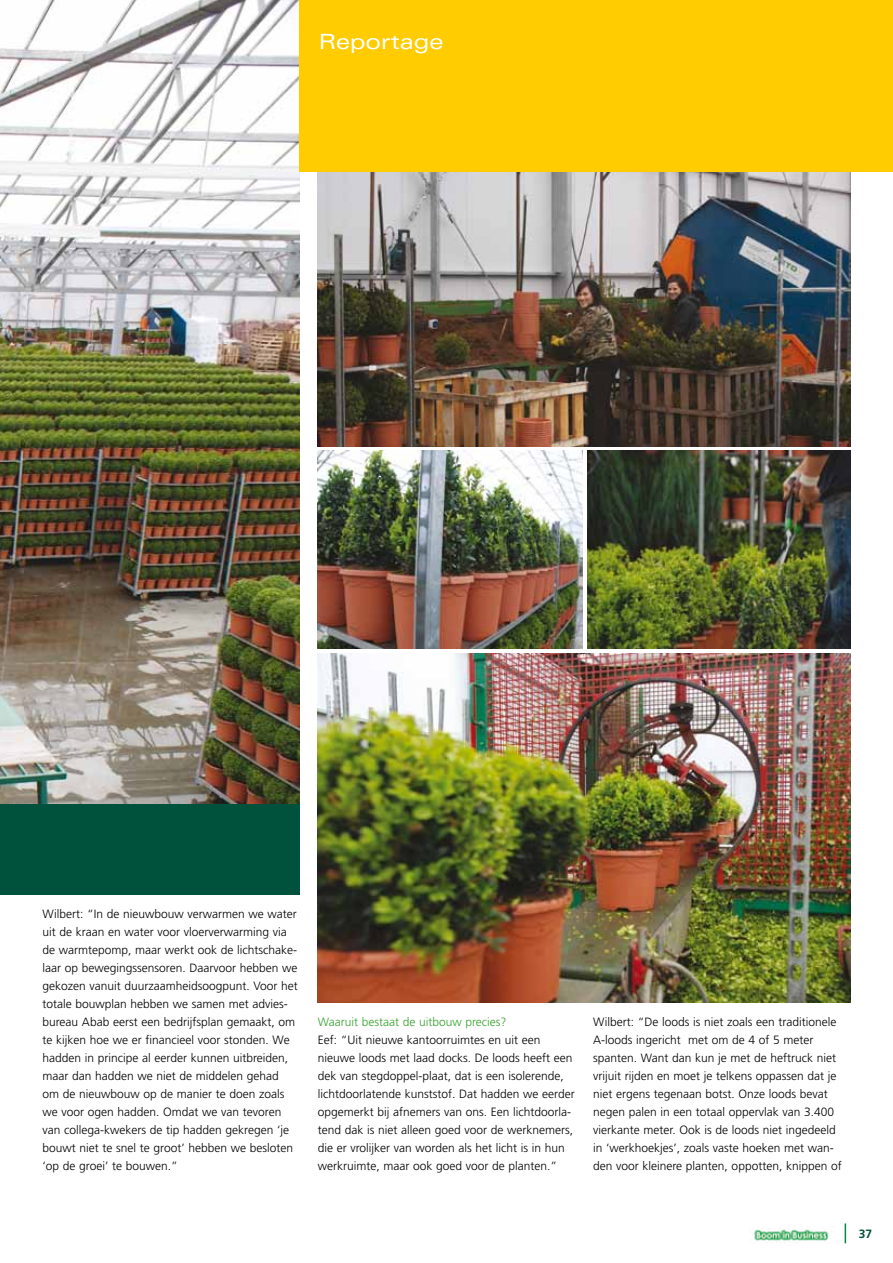
<style>
.page{position:relative;width:893px;height:1263px;background:#fff}
.page>*{position:absolute;margin:0;border:0;box-sizing:border-box;transform-origin:0 0}
.t1{font:expanded 21px "Univers";color:#fff}
.t2{font:300 12px/18px "Frutiger";color:#000}
.t3{font:300 12px "Frutiger";color:#35a32c}
.t4{font:700 12px "Frutiger";color:#00523c}
</style>
<div class="page">
<svg style="left:845px;top:1223px;width:1px;height:20px"></svg>
<img style="left:754px;top:1228px;width:75px;height:15px">
<img style="left:0;top:0;width:299px;height:804px">
<div style="left:0;top:804px;width:299px;height:91px;background:#00523c"></div>
<img style="left:317px;top:171px;width:533px;height:275px">
<img style="left:317px;top:654px;width:533px;height:349px">
<img style="left:317px;top:451px;width:266px;height:197px">
<img style="left:587px;top:451px;width:263px;height:197px">
<div style="left:299px;top:0;width:594px;height:171px;background:#fecc00"></div>
<h1 class="t1" style="left:319px;top:29px;width:126px">Reportage</h1>
<p class="t2" style="left:43px;top:905px;width:257px">Wilbert: “In de nieuwbouw verwarmen we water uit de kraan en water voor vloerverwarming via de warmtepomp, maar werkt ook de lichtschake&shy;laar op bewegingssensoren. Daarvoor hebben we gekozen vanuit duurzaamheidsoogpunt. Voor het totale bouwplan hebben we samen met advies&shy;bureau Abab eerst een bedrijfsplan gemaakt, om te kijken hoe we er financieel voor stonden. We hadden in principe al eerder kunnen uitbreiden, maar dan hadden we niet de middelen gehad om de nieuwbouw op de manier te doen zoals we voor ogen hadden. Omdat we van tevoren van collega-kwekers de tip hadden gekregen ‘je bouwt niet te snel te groot’ hebben we besloten ‘op de groei’ te bouwen.”</p>
<p class="t3" style="left:318px;top:1015px;width:190px">Waaruit bestaat de uitbouw precies?</p>
<p class="t2" style="left:318px;top:1031px;width:258px">Eef: “Uit nieuwe kantoorruimtes en uit een nieuwe loods met laad docks. De loods heeft een dek van stegdoppel-plaat, dat is een isolerende, lichtdoorlatende kunststof. Dat hadden we eerder opgemerkt bij afnemers van ons. Een lichtdoorla&shy;tend dak is niet alleen goed voor de werknemers, die er vrolijker van worden als het licht is in hun werkruimte, maar ook goed voor de planten.”</p>
<p class="t2" style="left:593px;top:1013px;width:250px">Wilbert: “De loods is niet zoals een traditionele A-loods ingericht met om de 4 of 5 meter spanten. Want dan kun je met de heftruck niet vrijuit rijden en moet je telkens oppassen dat je niet ergens tegenaan botst. Onze loods bevat negen palen in een totaal oppervlak van 3.400 vierkante meter. Ook is de loods niet ingedeeld in ‘werkhoekjes’, zoals vaste hoeken met wan&shy;den voor kleinere planten, oppotten, knippen of</p>
<p class="t4" style="left:859px;top:1227px;width:15px">37</p>
</div>
